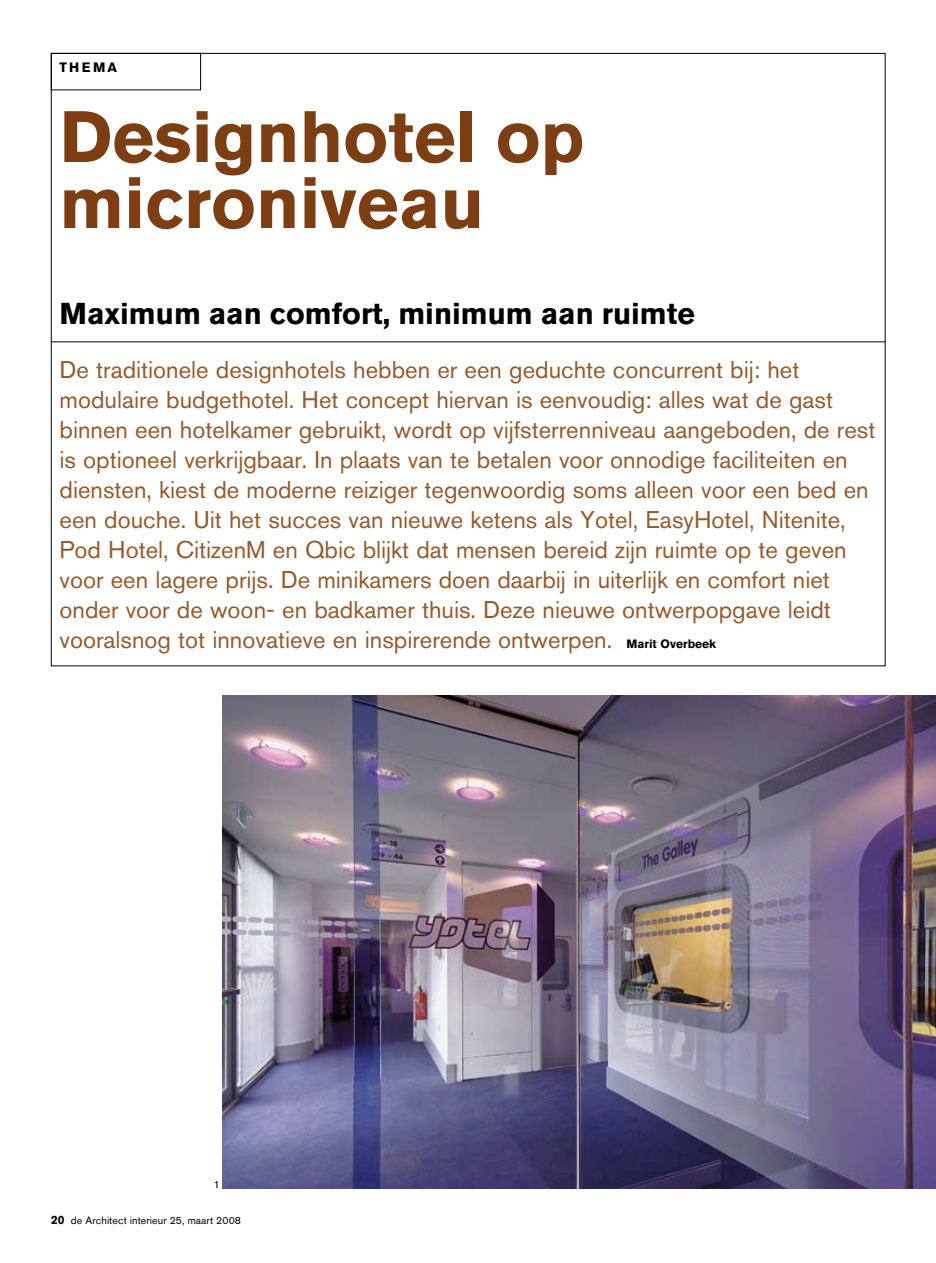
<style>
.page{position:relative;width:936px;height:1263px;background:#fff}
.page>*{position:absolute;margin:0;border:0;box-sizing:border-box;transform-origin:0 0}
.t1{font:700 72px/66px "Akzidenz Grotesk Pro";color:#7c3e12}
.t2{font:700 30px "Akzidenz Grotesk Pro";color:#000}
.t3{font:24px/30px "Akzidenz Grotesk Pro";color:#945b2e}
.t4{font:700 13.5px "Akzidenz Grotesk Pro";letter-spacing:.17em;color:#000}
.t5{font:10.5px "Akzidenz Grotesk Pro";letter-spacing:.01em;color:#000}
.s1{font-weight:700;font-size:12px;color:#000}
.s2{font-weight:700;font-size:12px}
</style>
<div class="page">
<hr style="left:51px;top:342px;width:834px;height:1px;background:#000">
<div style="left:51px;top:53px;width:150px;height:37px;border:1px solid #000"></div>
<img style="left:222px;top:696px;width:713px;height:492px">
<p class="t4" style="left:60px;top:59px;width:59px">THEMA</p>
<h1 class="t1" style="left:60px;top:103px;width:526px">Designhotel op microniveau</h1>
<p class="t2" style="left:60px;top:294px;width:636px">Maximum aan comfort, minimum aan ruimte</p>
<p class="t3" style="left:60px;top:355px;width:817px">De traditionele designhotels hebben er een geduchte concurrent bij: het modulaire budgethotel. Het concept hiervan is eenvoudig: alles wat de gast binnen een hotelkamer gebruikt, wordt op vijfsterrenniveau aangeboden, de rest is optioneel verkrijgbaar. In plaats van te betalen voor onnodige faciliteiten en diensten, kiest de moderne reiziger tegenwoordig soms alleen voor een bed en een douche. Uit het succes van nieuwe ketens als Yotel, EasyHotel, Nitenite, Pod Hotel, CitizenM en Qbic blijkt dat mensen bereid zijn ruimte op te geven voor een lagere prijs. De minikamers doen daarbij in uiterlijk en comfort niet onder voor de woon- en badkamer thuis. Deze nieuwe ontwerpopgave leidt vooralsnog tot innovatieve en inspirerende ontwerpen. <span class="s1">Marit Overbeek</span></p>
<p class="t5" style="left:214px;top:1178px;width:8px">1</p>
<p class="t5" style="left:51px;top:1214px;width:191px"><span class="s2">20</span> de Architect interieur 25, maart 2008</p>
</div>
